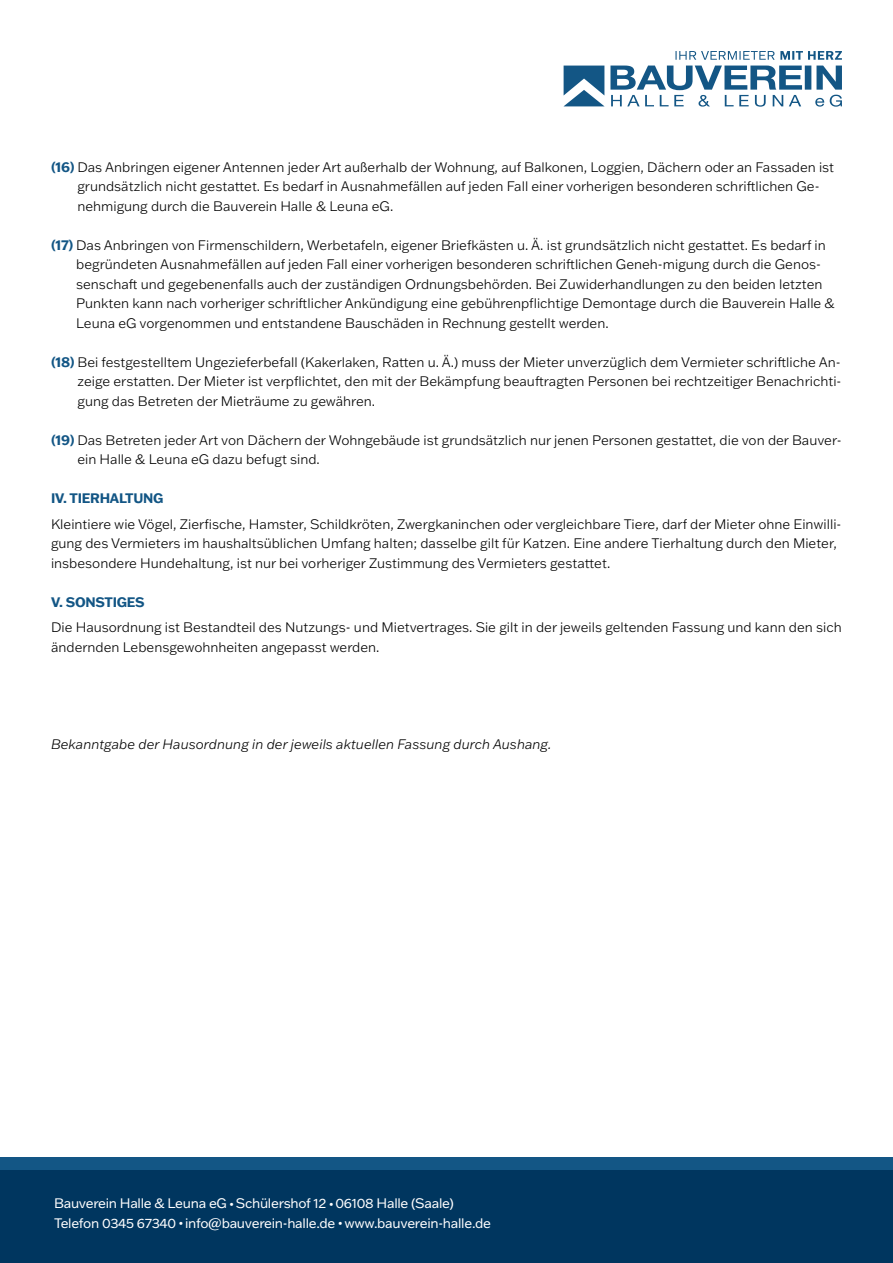
<style>
.page{position:relative;width:893px;height:1263px;background:#fff}
.page>*{position:absolute;margin:0;border:0;box-sizing:border-box;transform-origin:0 0}
.t1{font:300 13.5px/19.5px "Franklin Gothic ATF";color:#000}
.t2{font:13.5px/19.5px "Franklin Gothic ATF";letter-spacing:-.02em;color:#fff}
.t3{font:italic 300 13.5px "Franklin Gothic ATF";color:#000}
.t4{font:700 13.5px "Franklin Gothic ATF";letter-spacing:-.02em;color:#135685}
.s1{font-weight:700;color:#135685}
.s2{font-size:9px}
</style>
<div class="page">
<div style="left:0;top:1169px;width:893px;height:94px;background:#00365f"></div>
<div style="left:0;top:1157px;width:893px;height:12px;background:#135685"></div>
<svg style="left:610px;top:66px;width:232px;height:41px"></svg>
<svg style="left:564px;top:66px;width:40px;height:40px"></svg>
<svg style="left:675px;top:51px;width:167px;height:9px"></svg>
<p class="t1" style="left:77px;top:157px;width:758px;text-indent:-26px"><span class="s1">(16)</span> Das Anbringen eigener Antennen jeder Art außerhalb der Wohnung, auf Balkonen, Loggien, Dächern oder an Fassaden ist grundsätzlich nicht gestattet. Es bedarf in Ausnahmefällen auf jeden Fall einer vorherigen besonderen schriftlichen Ge&shy;nehmigung durch die Bauverein Halle &amp; Leuna eG.</p>
<p class="t1" style="left:76px;top:235px;width:760px;text-indent:-25px"><span class="s1">(17)</span> Das Anbringen von Firmenschildern, Werbetafeln, eigener Briefkästen u. Ä. ist grundsätzlich nicht gestattet. Es bedarf in begründeten Ausnahmefällen auf jeden Fall einer vorherigen besonderen schriftlichen Geneh-migung durch die Genos&shy;senschaft und gegebenenfalls auch der zuständigen Ordnungsbehörden. Bei Zuwiderhandlungen zu den beiden letzten Punkten kann nach vorheriger schriftlicher Ankündigung eine gebührenpflichtige Demontage durch die Bauverein Halle &amp; Leuna eG vorgenommen und entstandene Bauschäden in Rechnung gestellt werden.</p>
<p class="t1" style="left:78px;top:352px;width:765px;text-align:justify;text-indent:-26px"><span class="s1">(18)</span> Bei festgestelltem Ungezieferbefall (Kakerlaken, Ratten u. Ä.) muss der Mieter unverzüglich dem Vermieter schriftliche An&shy;zeige erstatten. Der Mieter ist verpflichtet, den mit der Bekämpfung beauftragten Personen bei rechtzeitiger Benachrichti&shy;gung das Betreten der Mieträume zu gewähren.</p>
<p class="t1" style="left:77px;top:430px;width:766px;text-indent:-26px"><span class="s1">(19)</span> Das Betreten jeder Art von Dächern der Wohngebäude ist grundsätzlich nur jenen Personen gestattet, die von der Bauver&shy;ein Halle &amp; Leuna eG dazu befugt sind.</p>
<p class="t4" style="left:51px;top:489px;width:114px">IV. TIERHALTUNG</p>
<p class="t1" style="left:51px;top:514px;width:792px">Kleintiere wie Vögel, Zierfische, Hamster, Schildkröten, Zwergkaninchen oder vergleichbare Tiere, darf der Mieter ohne Einwilli&shy;gung des Vermieters im haushaltsüblichen Umfang halten; dasselbe gilt für Katzen. Eine andere Tierhaltung durch den Mieter, insbesondere Hundehaltung, ist nur bei vorheriger Zustimmung des Vermieters gestattet.</p>
<p class="t4" style="left:51px;top:593px;width:95px">V. SONSTIGES</p>
<p class="t1" style="left:51px;top:617px;width:792px">Die Hausordnung ist Bestandteil des Nutzungs- und Mietvertrages. Sie gilt in der jeweils geltenden Fassung und kann den sich ändernden Lebensgewohnheiten angepasst werden.</p>
<p class="t3" style="left:51px;top:735px;width:502px">Bekanntgabe der Hausordnung in der jeweils aktuellen Fassung durch Aushang.</p>
<p class="t2" style="left:54px;top:1193px;width:439px">Bauverein Halle &amp; Leuna eG <span class="s2">•</span> Schülershof 12 <span class="s2">•</span> 06108 Halle (Saale)<br>Telefon 0345 67340 <span class="s2">•</span> info@bauverein-halle.de <span class="s2">•</span> www.bauverein-halle.de</p>
</div>
